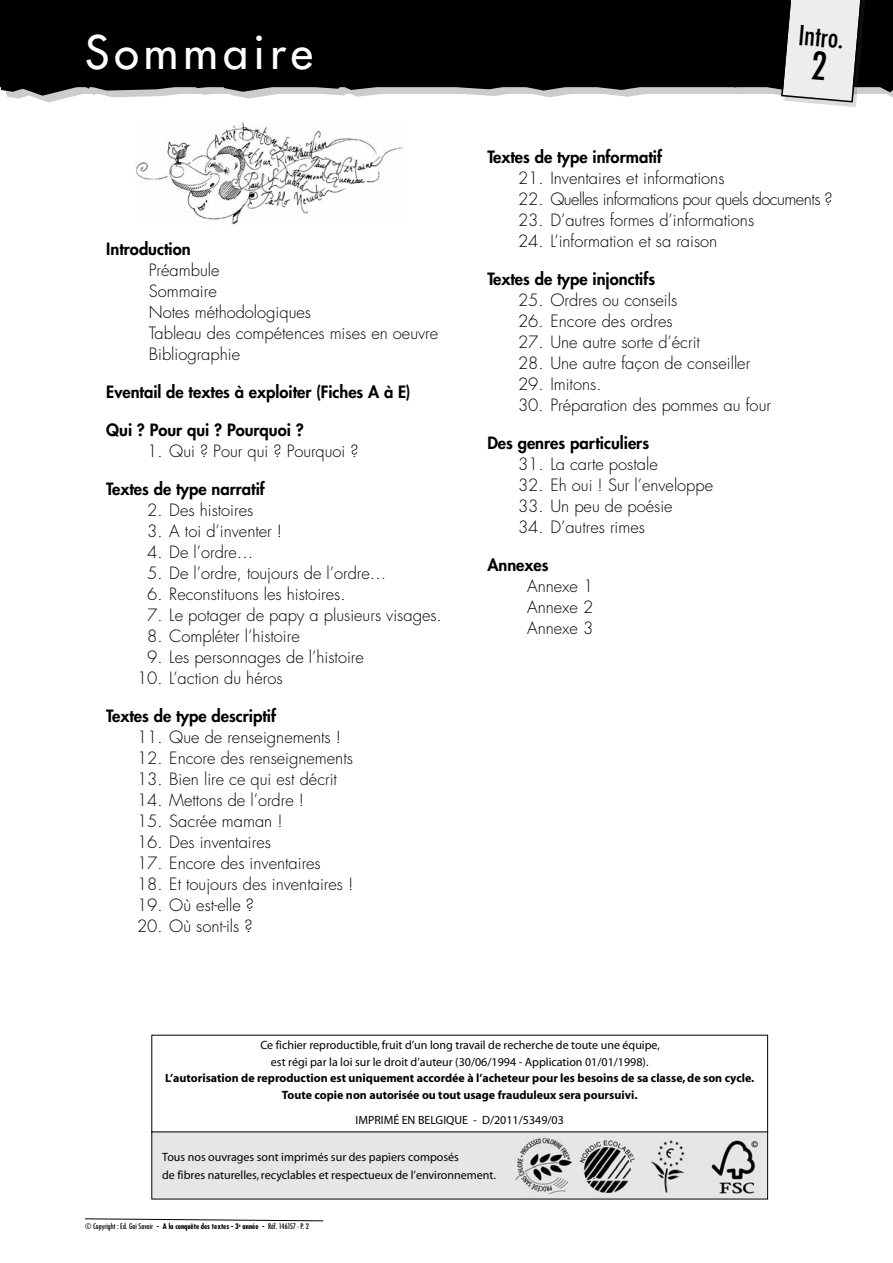
<style>
.page{position:relative;width:893px;height:1263px;background:#fff}
.page>*{position:absolute;margin:0;border:0;box-sizing:border-box;transform-origin:0 0}
.t1{font:45px "Futura";letter-spacing:.115em;color:#fff}
.t2{font:condensed 27px "Futura";color:#000}
.t3{font:300 16.5px/21px "Futura";color:#000}
.t4{font:800 16.5px "Futura";color:#000}
.t5{font:300 16.5px "Futura";letter-spacing:-.03em;color:#000}
.t6{font:12px/18px "Myriad";color:#000}
.t7{font:700 12px/16.5px "Myriad";color:#000;text-align:center}
.t8{font:500 condensed 7.5px "Futura";color:#000}
.s1{font-weight:700}
</style>
<div class="page">
<svg style="left:0;top:0;width:893px;height:96px;background:#101010"></svg>
<svg style="left:85px;top:1218px;width:239px;height:3px"></svg>
<img style="left:136px;top:122px;width:268px;height:103px">
<div style="left:153px;top:1133px;width:613px;height:64px;background:#e6e6e6"></div>
<img style="left:514px;top:1136px;width:59px;height:59px">
<img style="left:707px;top:1136px;width:59px;height:59px">
<img style="left:642px;top:1136px;width:58px;height:59px">
<img style="left:578px;top:1136px;width:58px;height:59px">
<svg style="left:781px;top:0;width:84px;height:107px;background:#c6c6c6"></svg>
<h1 class="t1" style="left:85px;top:30px;width:229px">Sommaire</h1>
<h2 class="t2" style="left:800px;top:22px;width:47px;rotate:5deg">Intro.</h2>
<p class="t4" style="left:106px;top:241px;width:86px">Introduction</p>
<p class="t3" style="left:149px;top:260px;width:291px">Préambule<br>Sommaire<br>Notes méthodologiques<br>Tableau des compétences mises en oeuvre<br>Bibliographie</p>
<p class="t4" style="left:106px;top:384px;width:306px">Eventail de textes à exploiter (Fiches A à E)</p>
<p class="t4" style="left:106px;top:422px;width:199px">Qui ? Pour qui ? Pourquoi ?</p>
<p class="t3" style="left:147px;top:441px;width:213px">1. Qui ? Pour qui ? Pourquoi ?</p>
<p class="t4" style="left:106px;top:481px;width:160px">Textes de type narratif</p>
<p class="t3" style="left:147px;top:501px;width:108px">2. Des histoires</p>
<p class="t3" style="left:147px;top:522px;width:136px">3. A toi d’inventer !</p>
<p class="t3" style="left:147px;top:543px;width:108px">4. De l’ordre…</p>
<p class="t3" style="left:147px;top:564px;width:241px">5. De l’ordre, toujours de l’ordre…</p>
<p class="t3" style="left:147px;top:585px;width:200px">6. Reconstituons les histoires.</p>
<p class="t3" style="left:147px;top:606px;width:296px">7. Le potager de papy a plusieurs visages.</p>
<p class="t3" style="left:147px;top:627px;width:154px">8. Compléter l’histoire</p>
<p class="t3" style="left:147px;top:648px;width:218px">9. Les personnages de l’histoire</p>
<p class="t3" style="left:137px;top:669px;width:147px">10. L’action du héros</p>
<p class="t4" style="left:106px;top:708px;width:171px">Textes de type descriptif</p>
<p class="t3" style="left:137px;top:728px;width:206px">11. Que de renseignements !</p>
<p class="t3" style="left:137px;top:749px;width:217px">12. Encore des renseignements</p>
<p class="t3" style="left:137px;top:770px;width:202px">13. Bien lire ce qui est décrit</p>
<p class="t3" style="left:137px;top:791px;width:169px">14. Mettons de l’ordre !</p>
<p class="t3" style="left:137px;top:812px;width:147px">15. Sacrée maman !</p>
<p class="t3" style="left:137px;top:833px;width:135px">16. Des inventaires</p>
<p class="t3" style="left:137px;top:854px;width:185px">17. Encore des inventaires</p>
<p class="t3" style="left:137px;top:875px;width:218px">18. Et toujours des inventaires !</p>
<p class="t3" style="left:137px;top:896px;width:118px">19. Où est-elle ?</p>
<p class="t3" style="left:137px;top:917px;width:117px">20. Où sont-ils ?</p>
<p class="t4" style="left:487px;top:149px;width:176px">Textes de type informatif</p>
<p class="t3" style="left:518px;top:169px;width:208px">21. Inventaires et informations</p>
<p class="t5" style="left:518px;top:191px;width:316px">22. Quelles informations pour quels documents ?</p>
<p class="t3" style="left:518px;top:211px;width:238px">23. D’autres formes d’informations</p>
<p class="t3" style="left:518px;top:232px;width:201px">24. L’information et sa raison</p>
<p class="t4" style="left:487px;top:271px;width:169px">Textes de type injonctifs</p>
<p class="t3" style="left:518px;top:291px;width:161px">25. Ordres ou conseils</p>
<p class="t3" style="left:518px;top:312px;width:156px">26. Encore des ordres</p>
<p class="t3" style="left:518px;top:333px;width:183px">27. Une autre sorte d’écrit</p>
<p class="t3" style="left:518px;top:354px;width:234px">28. Une autre façon de conseiller</p>
<p class="t3" style="left:518px;top:375px;width:85px">29. Imitons.</p>
<p class="t3" style="left:518px;top:396px;width:254px">30. Préparation des pommes au four</p>
<p class="t4" style="left:487px;top:435px;width:163px">Des genres particuliers</p>
<p class="t3" style="left:518px;top:455px;width:141px">31. La carte postale</p>
<p class="t3" style="left:518px;top:476px;width:197px">32. Eh oui ! Sur l’enveloppe</p>
<p class="t3" style="left:518px;top:497px;width:156px">33. Un peu de poésie</p>
<p class="t3" style="left:518px;top:518px;width:128px">34. D’autres rimes</p>
<p class="t4" style="left:487px;top:557px;width:63px">Annexes</p>
<p class="t3" style="left:527px;top:577px;width:68px;text-align:justify">Annexe 1<br>Annexe 2<br>Annexe 3</p>
<p class="t6" style="left:260px;top:1038px;width:401px;line-height:16.5px;text-align:center">Ce fichier reproductible, fruit d’un long travail de recherche de toute une équipe, est régi par la loi sur le droit d’auteur (30/06/1994 - Application 01/01/1998).</p>
<p class="t7" style="left:165px;top:1071px;width:591px">L’autorisation de reproduction est uniquement accordée à l’acheteur pour les besoins de sa classe, de son cycle.<br>Toute copie non autorisée ou tout usage frauduleux sera poursuivi.</p>
<p class="t6" style="left:355px;top:1112px;width:210px">IMPRIMÉ EN BELGIQUE - D/2011/5349/03</p>
<p class="t6" style="left:162px;top:1148px;width:335px">Tous nos ouvrages sont imprimés sur des papiers composés<br>de fibres naturelles, recyclables et respectueux de l’environnement.</p>
<p class="t8" style="left:85px;top:1222px;width:225px">© Copyright : Ed. Gai Savoir <span class="s1">- A la conquête des textes - 3</span><sup>e</sup> <span class="s1">année -</span> Réf. 146157 - P. 2</p>
</div>
